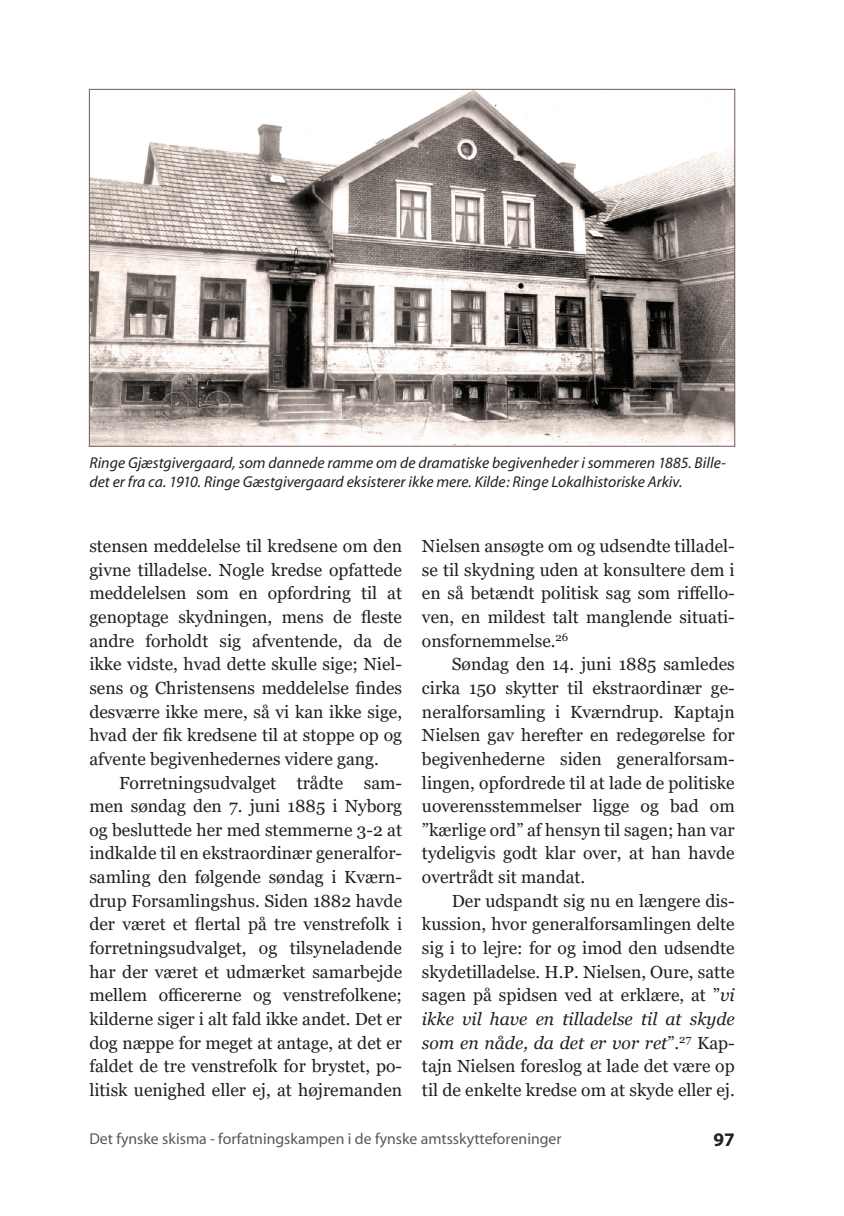
<style>
.page{position:relative;width:844px;height:1216px;background:#fff}
.page>*{position:absolute;margin:0;border:0;box-sizing:border-box;transform-origin:0 0}
.t1{font:700 19.25px "Myriad";color:#231f20}
.t2{font:17.5px/23.6px "Georgia";color:#231f20;text-align:justify}
.t3{font:italic 15.75px/18.9px "Myriad";letter-spacing:.005em;color:#231f20}
.t4{font:15.75px "Myriad";color:#57585a}
.s1{font-style:italic}
</style>
<div class="page">
<img style="left:91px;top:91px;width:641px;height:353px">
<p class="t3" style="left:89px;top:453px;width:638px">Ringe Gjæstgivergaard, som dannede ramme om de dramatiske begivenheder i sommeren 1885. Bille&shy;det er fra ca. 1910. Ringe Gæstgivergaard eksisterer ikke mere. Kilde: Ringe Lokalhistoriske Arkiv.</p>
<p class="t2" style="left:89px;top:534px;width:314px">stensen meddelelse til kredsene om den givne tilladelse. Nogle kredse opfattede meddelelsen som en opfordring til at genoptage skydningen, mens de fleste andre forholdt sig afventende, da de ikke vidste, hvad dette skulle sige; Niel&shy;sens og Christensens meddelelse findes desværre ikke mere, så vi kan ikke sige, hvad der fik kredsene til at stoppe op og afvente begivenhedernes videre gang.</p>
<p class="t2" style="left:89px;top:771px;width:314px;text-indent:30px">Forretningsudvalget trådte sam&shy;men søndag den 7. juni 1885 i Nyborg og besluttede her med stemmerne 3-2 at indkalde til en ekstraordinær generalfor&shy;samling den følgende søndag i Kværn&shy;drup Forsamlingshus. Siden 1882 havde der været et flertal på tre venstrefolk i forretningsudvalget, og tilsyneladende har der været et udmærket samarbejde mellem officererne og venstrefolkene; kilderne siger i alt fald ikke andet. Det er dog næppe for meget at antage, at det er faldet de tre venstrefolk for brystet, po&shy;litisk uenighed eller ej, at højremanden</p>
<p class="t2" style="left:422px;top:534px;width:314px">Nielsen ansøgte om og udsendte tilladel&shy;se til skydning uden at konsultere dem i en så betændt politisk sag som riffello&shy;ven, en mildest talt manglende situati&shy;onsfornemmelse.<sup>26</sup></p>
<p class="t2" style="left:422px;top:653px;width:314px;text-indent:30px">Søndag den 14. juni 1885 samledes cirka 150 skytter til ekstraordinær ge&shy;neralforsamling i Kværndrup. Kaptajn Nielsen gav herefter en redegørelse for begivenhederne siden generalforsam&shy;lingen, opfordrede til at lade de politiske uoverensstemmelser ligge og bad om ”kærlige ord” af hensyn til sagen; han var tydeligvis godt klar over, at han havde overtrådt sit mandat.</p>
<p class="t2" style="left:422px;top:889px;width:314px;text-indent:30px">Der udspandt sig nu en længere dis&shy;kussion, hvor generalforsamlingen delte sig i to lejre: for og imod den udsendte skydetilladelse. H.P. Nielsen, Oure, satte sagen på spidsen ved at erklære, at ”<span class="s1">vi ikke vil have en tilladelse til at skyde som en nåde, da det er vor ret</span>”.<sup>27</sup> Kap&shy;tajn Nielsen foreslog at lade det være op til de enkelte kredse om at skyde eller ej.</p>
<p class="t4" style="left:89px;top:1130px;width:473px">Det fynske skisma - forfatningskampen i de fynske amtsskytteforeninger</p>
<p class="t1" style="left:713px;top:1129px;width:23px">97</p>
</div>
